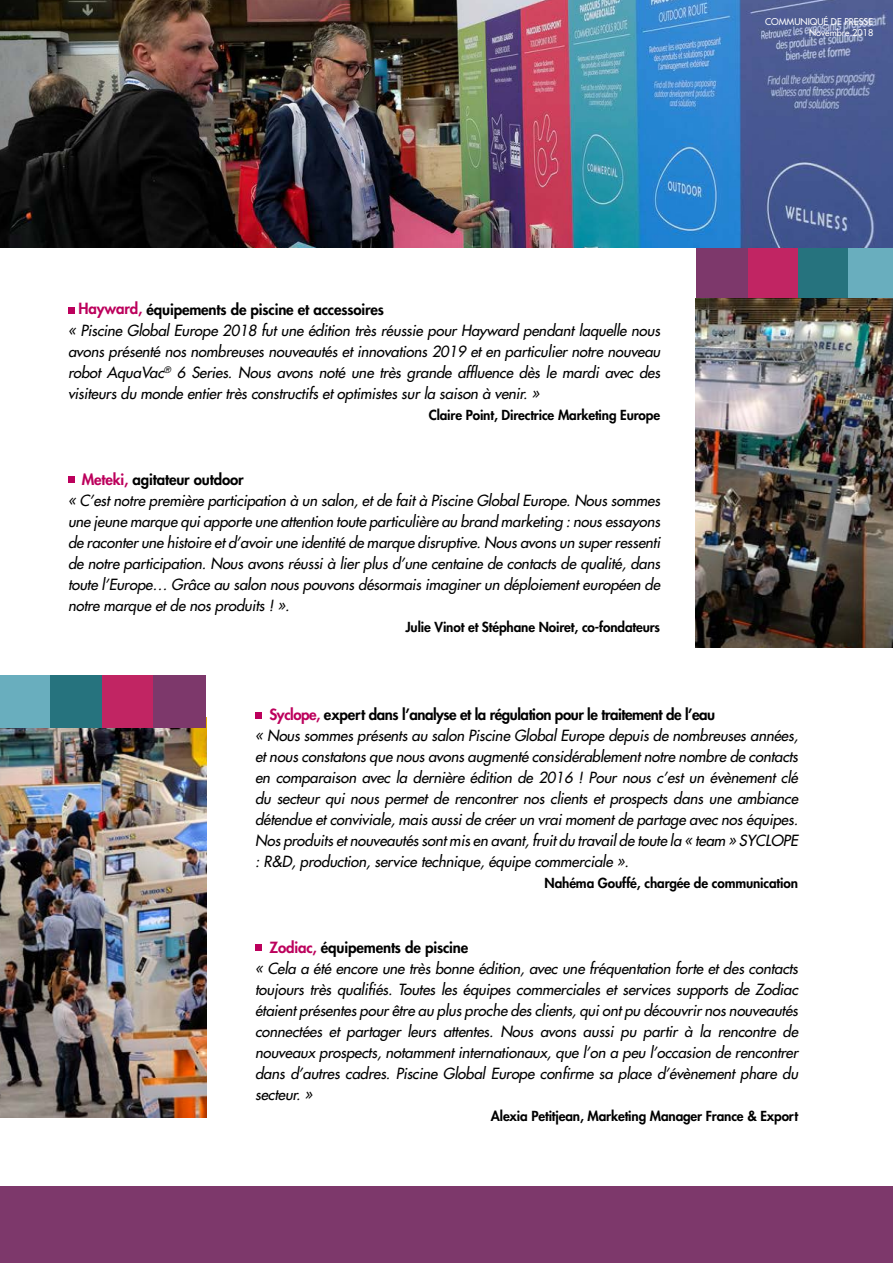
<style>
.page{position:relative;width:893px;height:1263px;background:#fff}
.page>*{position:absolute;margin:0;border:0;box-sizing:border-box;transform-origin:0 0}
.t1{font:italic 15px/21px "Futura";letter-spacing:-.01em;color:#000;text-align:justify}
.t2{font:800 15px "Futura Std";letter-spacing:-.01em;color:#000}
.t3{font:800 15px "Futura Std";letter-spacing:-.03em;color:#000}
.t4{font:800 13.5px "Futura CE";letter-spacing:-.01em;color:#000}
.t5{font:500 9.15px/10.9px "Futura Std";color:#fff;text-align:right}
.s1{color:#bc005c}
</style>
<div class="page">
<div style="left:847px;top:248px;width:46px;height:52px;background:#69aebe"></div>
<div style="left:796px;top:248px;width:52px;height:52px;background:#26737e"></div>
<div style="left:746px;top:248px;width:52px;height:52px;background:#c12563"></div>
<div style="left:696px;top:248px;width:51px;height:52px;background:#7d386b"></div>
<img style="left:0;top:728px;width:206px;height:389px">
<img style="left:0;top:0;width:893px;height:248px">
<div style="left:68px;top:307px;width:7px;height:7px;background:#bc005c"></div>
<div style="left:68px;top:476px;width:7px;height:7px;background:#bc005c"></div>
<div style="left:0;top:675px;width:52px;height:53px;background:#69aebe"></div>
<div style="left:50px;top:675px;width:53px;height:53px;background:#26737e"></div>
<div style="left:102px;top:675px;width:53px;height:53px;background:#c12563"></div>
<div style="left:153px;top:675px;width:53px;height:53px;background:#7d386b"></div>
<div style="left:255px;top:712px;width:7px;height:7px;background:#bc005c"></div>
<div style="left:255px;top:944px;width:7px;height:7px;background:#bc005c"></div>
<div style="left:0;top:1186px;width:893px;height:77px;background:#7d386b"></div>
<img style="left:696px;top:298px;width:197px;height:350px">
<p class="t5" style="left:765px;top:16px;width:110px">COMMUNIQUÉ DE PRESSE<br>Novembre 2018</p>
<p class="t2" style="left:79px;top:300px;width:307px"><span class="s1">Hayward,</span> équipements de piscine et accessoires</p>
<p class="t1" style="left:68px;top:320px;width:594px">« Piscine Global Europe 2018 fut une édition très réussie pour Hayward pendant laquelle nous avons présenté nos nombreuses nouveautés et innovations 2019 et en particulier notre nouveau robot AquaVac<sup>®</sup> 6 Series. Nous avons noté une très grande affluence dès le mardi avec des visiteurs du monde entier très constructifs et optimistes sur la saison à venir. »</p>
<p class="t4" style="left:429px;top:405px;width:233px">Claire Point, Directrice Marketing Europe</p>
<p class="t2" style="left:82px;top:469px;width:163px"><span class="s1">Meteki,</span> agitateur outdoor</p>
<p class="t1" style="left:68px;top:489px;width:594px">« C’est notre première participation à un salon, et de fait à Piscine Global Europe. Nous sommes une jeune marque qui apporte une attention toute particulière au brand marketing : nous essayons de raconter une histoire et d’avoir une identité de marque disruptive. Nous avons un super ressenti de notre participation. Nous avons réussi à lier plus d’une centaine de contacts de qualité, dans toute l’Europe… Grâce au salon nous pouvons désormais imaginer un déploiement européen de notre marque et de nos produits ! ».</p>
<p class="t4" style="left:406px;top:617px;width:256px">Julie Vinot et Stéphane Noiret, co-fondateurs</p>
<p class="t3" style="left:270px;top:705px;width:447px"><span class="s1">Syclope,</span> expert dans l’analyse et la régulation pour le traitement de l’eau</p>
<p class="t1" style="left:255px;top:725px;width:544px">« Nous sommes présents au salon Piscine Global Europe depuis de nombreuses années, et nous constatons que nous avons augmenté considérablement notre nombre de contacts en comparaison avec la dernière édition de 2016 ! Pour nous c’est un évènement clé du secteur qui nous permet de rencontrer nos clients et prospects dans une ambiance détendue et conviviale, mais aussi de créer un vrai moment de partage avec nos équipes.<br>Nos produits et nouveautés sont mis en avant, fruit du travail de toute la « team » SYCLOPE : R&amp;D, production, service technique, équipe commerciale ».</p>
<p class="t4" style="left:545px;top:874px;width:255px">Nahéma Gouffé, chargée de communication</p>
<p class="t2" style="left:270px;top:938px;width:200px"><span class="s1">Zodiac,</span> équipements de piscine</p>
<p class="t1" style="left:255px;top:958px;width:544px">« Cela a été encore une très bonne édition, avec une fréquentation forte et des contacts toujours très qualifiés. Toutes les équipes commerciales et services supports de Zodiac étaient présentes pour être au plus proche des clients, qui ont pu découvrir nos nouveautés connectées et partager leurs attentes. Nous avons aussi pu partir à la rencontre de nouveaux prospects, notamment internationaux, que l’on a peu l’occasion de rencontrer dans d’autres cadres. Piscine Global Europe confirme sa place d’évènement phare du secteur. »</p>
<p class="t4" style="left:491px;top:1106px;width:309px">Alexia Petitjean, Marketing Manager France &amp; Export</p>
</div>
